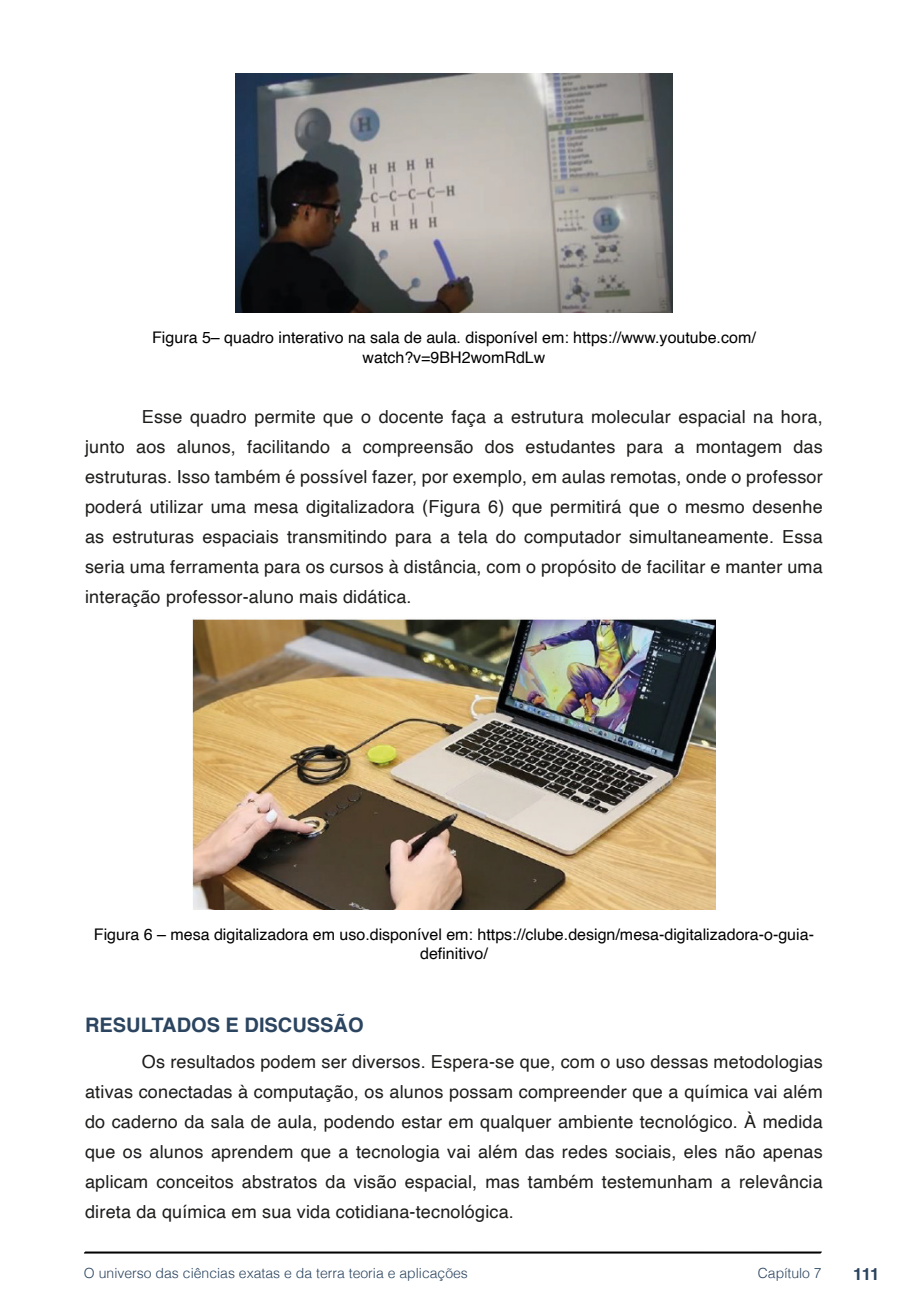
<style>
.page{position:relative;width:908px;height:1304px;background:#fff}
.page>*{position:absolute;margin:0;border:0;box-sizing:border-box;transform-origin:0 0}
.TITULOS{font:700 20px "Helvetica";color:#2b445f}
.txt{font:18px/30px "Helvetica";letter-spacing:.01em;color:#1d1d1b;text-align:justify}
.t1{font:700 16.8px "Helvetica";color:#2b445f}
.imagens_graf_tab{font:16px/19.2px "Helvetica";color:#000;text-align:center}
.t2{font:300 14px "Helvetica";color:#2b445f}
</style>
<div class="page">
<svg style="left:84px;top:1251px;width:737px;height:3px;background:#515151"></svg>
<img style="left:235px;top:74px;width:437px;height:239px">
<img style="left:193px;top:617px;width:521px;height:292px">
<p class="imagens_graf_tab" style="left:152px;top:329px;width:605px">Figura 5– quadro interativo na sala de aula. disponível em: https://www.youtube.com/ watch?v=9BH2womRdLw</p>
<p class="txt" style="left:85px;top:402px;width:738px;text-indent:57px">Esse quadro permite que o docente faça a estrutura molecular espacial na hora, junto aos alunos, facilitando a compreensão dos estudantes para a montagem das estruturas. Isso também é possível fazer, por exemplo, em aulas remotas, onde o professor poderá utilizar uma mesa digitalizadora (Figura 6) que permitirá que o mesmo desenhe as estruturas espaciais transmitindo para a tela do computador simultaneamente. Essa seria uma ferramenta para os cursos à distância, com o propósito de facilitar e manter uma interação professor-aluno mais didática.</p>
<p class="imagens_graf_tab" style="left:94px;top:925px;width:721px">Figura 6 – mesa digitalizadora em uso.disponível em: https://clube.design/mesa-digitalizadora-o-guia&shy;definitivo/</p>
<p class="TITULOS" style="left:85px;top:1013px;width:280px">RESULTADOS E DISCUSSÃO</p>
<p class="txt" style="left:85px;top:1047px;width:738px;text-indent:57px">Os resultados podem ser diversos. Espera-se que, com o uso dessas metodologias ativas conectadas à computação, os alunos possam compreender que a química vai além do caderno da sala de aula, podendo estar em qualquer ambiente tecnológico. À medida que os alunos aprendem que a tecnologia vai além das redes sociais, eles não apenas aplicam conceitos abstratos da visão espacial, mas também testemunham a relevância direta da química em sua vida cotidiana-tecnológica.</p>
<p class="t2" style="left:84px;top:1261px;width:385px">O universo das ciências exatas e da terra teoria e aplicações</p>
<p class="t2" style="left:757px;top:1261px;width:65px">Capítulo 7</p>
<p class="t1" style="left:852px;top:1264px;width:28px">111</p>
</div>
